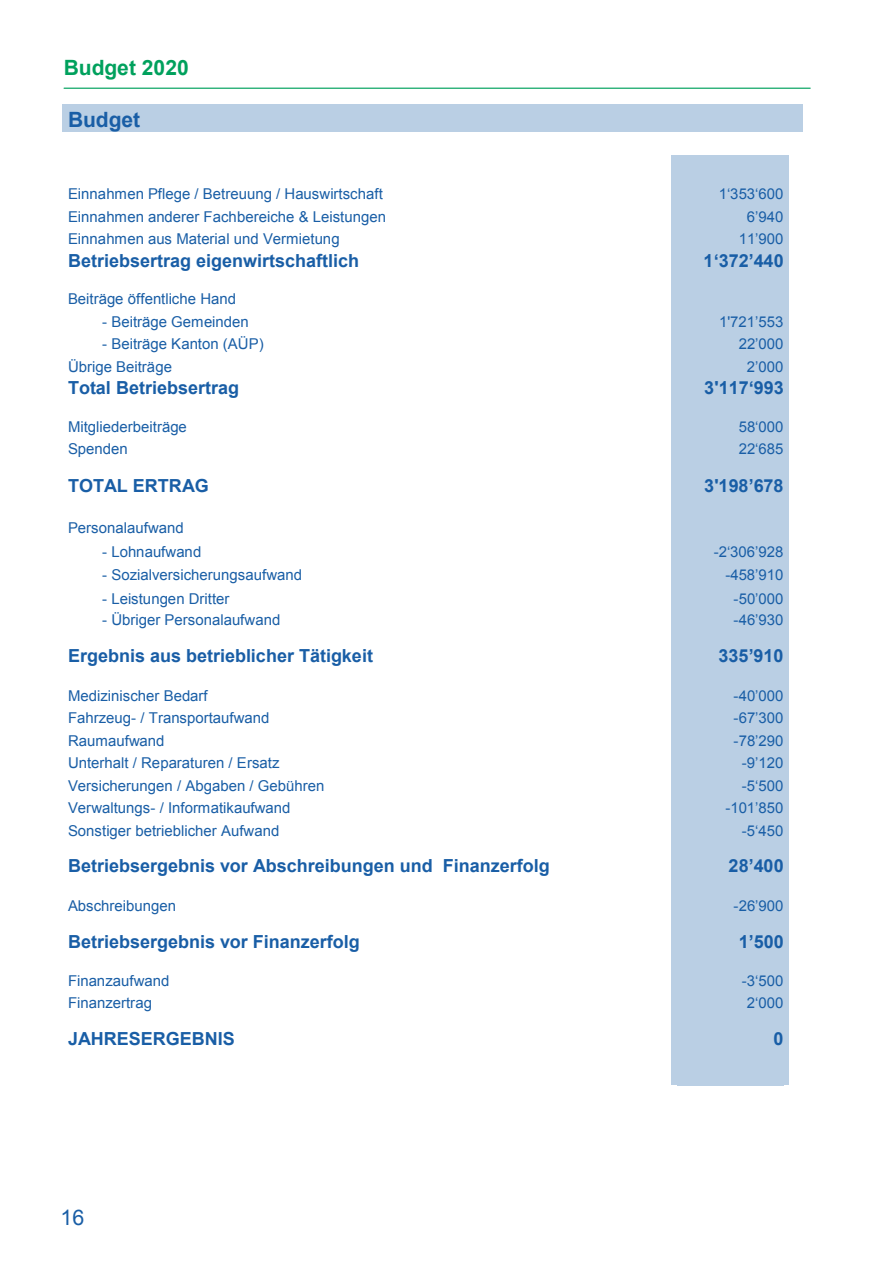
<style>
.page{position:relative;width:893px;height:1263px;background:#fff}
.page>*{position:absolute;margin:0;border:0;box-sizing:border-box;transform-origin:0 0}
.t1{font:21.45px "Arial";color:#195ea6}
.t2{font:700 21px "Arial";color:#00a15d}
.t3{font:700 21px "Arial";letter-spacing:-.005em;color:#195ea6}
.t4{font:700 18px "Arial";color:#195ea6}
.t5{font:15px "Arial";color:#195ea6}
</style>
<div class="page">
<div style="left:63px;top:105px;width:586px;height:27px;background:#bacfe4"></div>
<div style="left:649px;top:105px;width:23px;height:27px;background:#bacfe4"></div>
<div style="left:672px;top:105px;width:117px;height:27px;background:#bacfe4"></div>
<div style="left:789px;top:105px;width:14px;height:27px;background:#bacfe4"></div>
<div style="left:672px;top:155px;width:117px;height:24px;background:#bacfe4"></div>
<div style="left:672px;top:179px;width:117px;height:24px;background:#bacfe4"></div>
<div style="left:672px;top:203px;width:117px;height:22px;background:#bacfe4"></div>
<div style="left:672px;top:225px;width:117px;height:23px;background:#bacfe4"></div>
<div style="left:672px;top:248px;width:117px;height:23px;background:#bacfe4"></div>
<div style="left:672px;top:271px;width:117px;height:14px;background:#bacfe4"></div>
<div style="left:672px;top:285px;width:117px;height:22px;background:#bacfe4"></div>
<div style="left:672px;top:307px;width:117px;height:23px;background:#bacfe4"></div>
<div style="left:672px;top:330px;width:117px;height:22px;background:#bacfe4"></div>
<div style="left:672px;top:352px;width:117px;height:23px;background:#bacfe4"></div>
<div style="left:672px;top:375px;width:117px;height:24px;background:#bacfe4"></div>
<div style="left:672px;top:399px;width:117px;height:13px;background:#bacfe4"></div>
<div style="left:672px;top:412px;width:117px;height:23px;background:#bacfe4"></div>
<div style="left:672px;top:435px;width:117px;height:22px;background:#bacfe4"></div>
<div style="left:672px;top:457px;width:117px;height:15px;background:#bacfe4"></div>
<div style="left:672px;top:472px;width:117px;height:24px;background:#bacfe4"></div>
<div style="left:672px;top:496px;width:117px;height:17px;background:#bacfe4"></div>
<div style="left:672px;top:513px;width:117px;height:23px;background:#bacfe4"></div>
<div style="left:672px;top:536px;width:117px;height:24px;background:#bacfe4"></div>
<div style="left:672px;top:560px;width:117px;height:23px;background:#bacfe4"></div>
<div style="left:672px;top:583px;width:117px;height:24px;background:#bacfe4"></div>
<div style="left:672px;top:607px;width:117px;height:21px;background:#bacfe4"></div>
<div style="left:672px;top:628px;width:117px;height:14px;background:#bacfe4"></div>
<div style="left:672px;top:642px;width:117px;height:24px;background:#bacfe4"></div>
<div style="left:672px;top:666px;width:117px;height:16px;background:#bacfe4"></div>
<div style="left:672px;top:682px;width:117px;height:22px;background:#bacfe4"></div>
<div style="left:672px;top:704px;width:117px;height:23px;background:#bacfe4"></div>
<div style="left:672px;top:727px;width:117px;height:22px;background:#bacfe4"></div>
<div style="left:672px;top:749px;width:117px;height:23px;background:#bacfe4"></div>
<div style="left:672px;top:772px;width:117px;height:22px;background:#bacfe4"></div>
<div style="left:672px;top:794px;width:117px;height:23px;background:#bacfe4"></div>
<div style="left:672px;top:817px;width:117px;height:22px;background:#bacfe4"></div>
<div style="left:672px;top:839px;width:117px;height:14px;background:#bacfe4"></div>
<div style="left:672px;top:853px;width:117px;height:24px;background:#bacfe4"></div>
<div style="left:672px;top:877px;width:117px;height:20px;background:#bacfe4"></div>
<div style="left:672px;top:897px;width:117px;height:18px;background:#bacfe4"></div>
<div style="left:672px;top:915px;width:117px;height:13px;background:#bacfe4"></div>
<div style="left:672px;top:928px;width:117px;height:24px;background:#bacfe4"></div>
<div style="left:672px;top:952px;width:117px;height:14px;background:#bacfe4"></div>
<div style="left:672px;top:966px;width:117px;height:23px;background:#bacfe4"></div>
<div style="left:672px;top:989px;width:117px;height:22px;background:#bacfe4"></div>
<div style="left:672px;top:1011px;width:117px;height:14px;background:#bacfe4"></div>
<div style="left:672px;top:1025px;width:117px;height:24px;background:#bacfe4"></div>
<div style="left:672px;top:1049px;width:117px;height:14px;background:#bacfe4"></div>
<div style="left:672px;top:1063px;width:117px;height:22px;background:#bacfe4"></div>
<hr style="left:64px;top:88px;width:747px;height:1px;background:#00a15d">
<h2 class="t2" style="left:64px;top:54px;width:126px">Budget 2020</h2>
<h2 class="t3" style="left:68px;top:106px;width:74px">Budget</h2>
<p class="t5" style="left:68px;top:185px;width:316px">Einnahmen Pflege / Betreuung / Hauswirtschaft</p>
<p class="t5" style="left:719px;top:185px;width:66px">1‘353‘600</p>
<p class="t5" style="left:68px;top:208px;width:320px">Einnahmen anderer Fachbereiche &amp; Leistungen</p>
<p class="t5" style="left:747px;top:208px;width:38px">6’940</p>
<p class="t5" style="left:68px;top:230px;width:273px">Einnahmen aus Material und Vermietung</p>
<p class="t5" style="left:739px;top:230px;width:46px">11’900</p>
<p class="t4" style="left:68px;top:249px;width:293px">Betriebsertrag eigenwirtschaftlich</p>
<p class="t4" style="left:704px;top:249px;width:82px">1‘372’440</p>
<p class="t5" style="left:68px;top:290px;width:170px">Beiträge öffentliche Hand</p>
<p class="t5" style="left:102px;top:313px;width:148px">- Beiträge Gemeinden</p>
<p class="t5" style="left:719px;top:313px;width:66px">1'721’553</p>
<p class="t5" style="left:102px;top:335px;width:163px">- Beiträge Kanton (AÜP)</p>
<p class="t5" style="left:739px;top:335px;width:46px">22’000</p>
<p class="t5" style="left:68px;top:358px;width:105px">Übrige Beiträge</p>
<p class="t5" style="left:747px;top:358px;width:38px">2’000</p>
<p class="t4" style="left:68px;top:376px;width:173px">Total Betriebsertrag</p>
<p class="t4" style="left:704px;top:376px;width:81px">3'117‘993</p>
<p class="t5" style="left:68px;top:418px;width:120px">Mitgliederbeiträge</p>
<p class="t5" style="left:739px;top:418px;width:46px">58‘000</p>
<p class="t5" style="left:68px;top:440px;width:61px">Spenden</p>
<p class="t5" style="left:739px;top:440px;width:46px">22‘685</p>
<p class="t4" style="left:68px;top:473px;width:142px">TOTAL ERTRAG</p>
<p class="t4" style="left:704px;top:473px;width:81px">3'198’678</p>
<p class="t5" style="left:68px;top:519px;width:117px">Personalaufwand</p>
<p class="t5" style="left:102px;top:543px;width:101px">- Lohnaufwand</p>
<p class="t5" style="left:714px;top:543px;width:71px">-2‘306’928</p>
<p class="t5" style="left:102px;top:566px;width:201px">- Sozialversicherungsaufwand</p>
<p class="t5" style="left:725px;top:566px;width:60px">-458’910</p>
<p class="t5" style="left:102px;top:590px;width:129px">- Leistungen Dritter</p>
<p class="t5" style="left:734px;top:590px;width:51px">-50’000</p>
<p class="t5" style="left:102px;top:611px;width:180px">- Übriger Personalaufwand</p>
<p class="t5" style="left:734px;top:611px;width:51px">-46’930</p>
<p class="t4" style="left:68px;top:643px;width:306px">Ergebnis aus betrieblicher Tätigkeit</p>
<p class="t4" style="left:719px;top:643px;width:67px">335’910</p>
<p class="t5" style="left:68px;top:687px;width:141px">Medizinischer Bedarf</p>
<p class="t5" style="left:734px;top:687px;width:51px">-40’000</p>
<p class="t5" style="left:68px;top:709px;width:203px">Fahrzeug- / Transportaufwand</p>
<p class="t5" style="left:734px;top:709px;width:51px">-67’300</p>
<p class="t5" style="left:68px;top:732px;width:98px">Raumaufwand</p>
<p class="t5" style="left:734px;top:732px;width:51px">-78’290</p>
<p class="t5" style="left:68px;top:754px;width:213px">Unterhalt / Reparaturen / Ersatz</p>
<p class="t5" style="left:742px;top:754px;width:43px">-9’120</p>
<p class="t5" style="left:68px;top:777px;width:258px">Versicherungen / Abgaben / Gebühren</p>
<p class="t5" style="left:742px;top:777px;width:43px">-5‘500</p>
<p class="t5" style="left:68px;top:799px;width:224px">Verwaltungs- / Informatikaufwand</p>
<p class="t5" style="left:725px;top:799px;width:60px">-101’850</p>
<p class="t5" style="left:68px;top:822px;width:213px">Sonstiger betrieblicher Aufwand</p>
<p class="t5" style="left:742px;top:822px;width:43px">-5‘450</p>
<p class="t4" style="left:68px;top:854px;width:483px">Betriebsergebnis vor Abschreibungen und Finanzerfolg</p>
<p class="t4" style="left:729px;top:854px;width:57px">28’400</p>
<p class="t5" style="left:68px;top:897px;width:110px">Abschreibungen</p>
<p class="t5" style="left:734px;top:897px;width:51px">-26’900</p>
<p class="t4" style="left:68px;top:929px;width:293px">Betriebsergebnis vor Finanzerfolg</p>
<p class="t4" style="left:739px;top:929px;width:47px">1’500</p>
<p class="t5" style="left:68px;top:972px;width:103px">Finanzaufwand</p>
<p class="t5" style="left:742px;top:972px;width:43px">-3‘500</p>
<p class="t5" style="left:68px;top:994px;width:86px">Finanzertrag</p>
<p class="t5" style="left:747px;top:994px;width:38px">2‘000</p>
<p class="t4" style="left:68px;top:1026px;width:168px">JAHRESERGEBNIS</p>
<p class="t4" style="left:774px;top:1026px;width:12px">0</p>
<h1 class="t1" style="left:61px;top:1206px;width:25px">16</h1>
</div>
